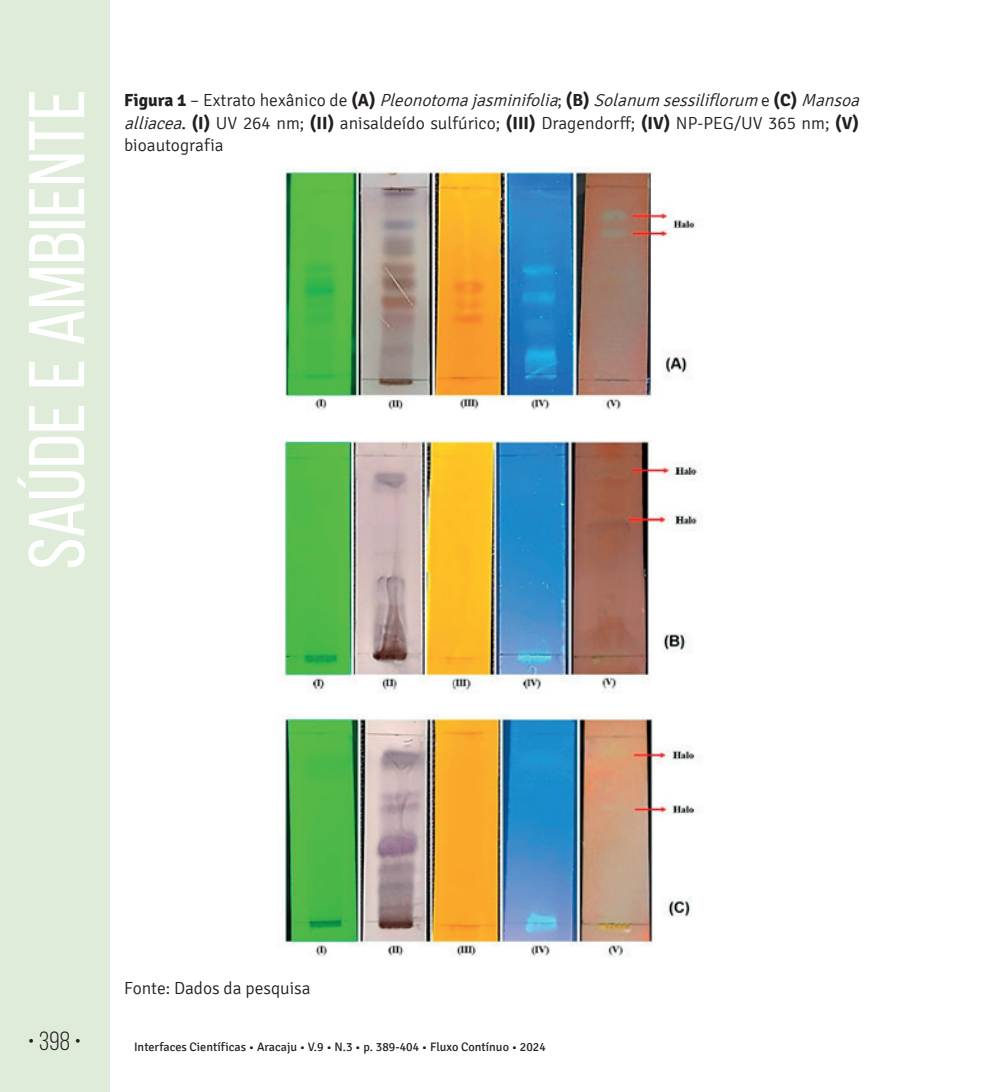
<style>
.page{position:relative;width:993px;height:1092px;background:#fff}
.page>*{position:absolute;margin:0;border:0;box-sizing:border-box;transform-origin:0 0}
.t1{font:78.75px "Bebas Neue";color:#fff;scale:1.09 1}
.t2{font:26.25px "Bebas Neue";color:#231f20}
.t3{font:300 17.5px/22.8px "Signika";color:#231f20}
.t4{font:12.25px "Signika";color:#231f20}
.s1{font-weight:700}
.s2{font-style:italic}
.s3{font-weight:400}
</style>
<div class="page">
<div style="left:0;top:0;width:109px;height:1091px;background:#deecd9"></div>
<img style="left:283px;top:167px;width:416px;height:790px">
<h1 class="t1" style="left:14px;top:569px;width:442px;rotate:-90deg">Saúde e Ambiente</h1>
<p class="t3" style="left:124px;top:89px;width:741px"><span class="s1">F i g u ra 1</span> – E x t r a t o h e x â n i c o d e <span class="s1">(A)</span> <span class="s2">Pleonotomajasminifolia</span>; <span class="s1">( B )</span> <span class="s2">Solanum sessiliflorum</span> e <span class="s1">( C )</span> <span class="s2">Mansoa alliacea</span><span class="s3">.</span> <span class="s1">(I)</span> UV 264 nm; <span class="s1">(II)</span> anisaldeído sulfúrico; <span class="s1">(III)</span> Dragendorff; <span class="s1">(IV)</span> NP-PEG/UV 365 nm; <span class="s1">(V) </span>bioautografia</p>
<p class="t3" style="left:124px;top:976px;width:188px">Fonte: Dados da pesquisa</p>
<h2 class="t2" style="left:28px;top:1026px;width:55px">• 398 •</h2>
<p class="t4" style="left:134px;top:1040px;width:413px">Interfaces Científicas • Aracaju • V.9 • N.3 • p. 389-404 • Fluxo Contínuo • 2024</p>
</div>
